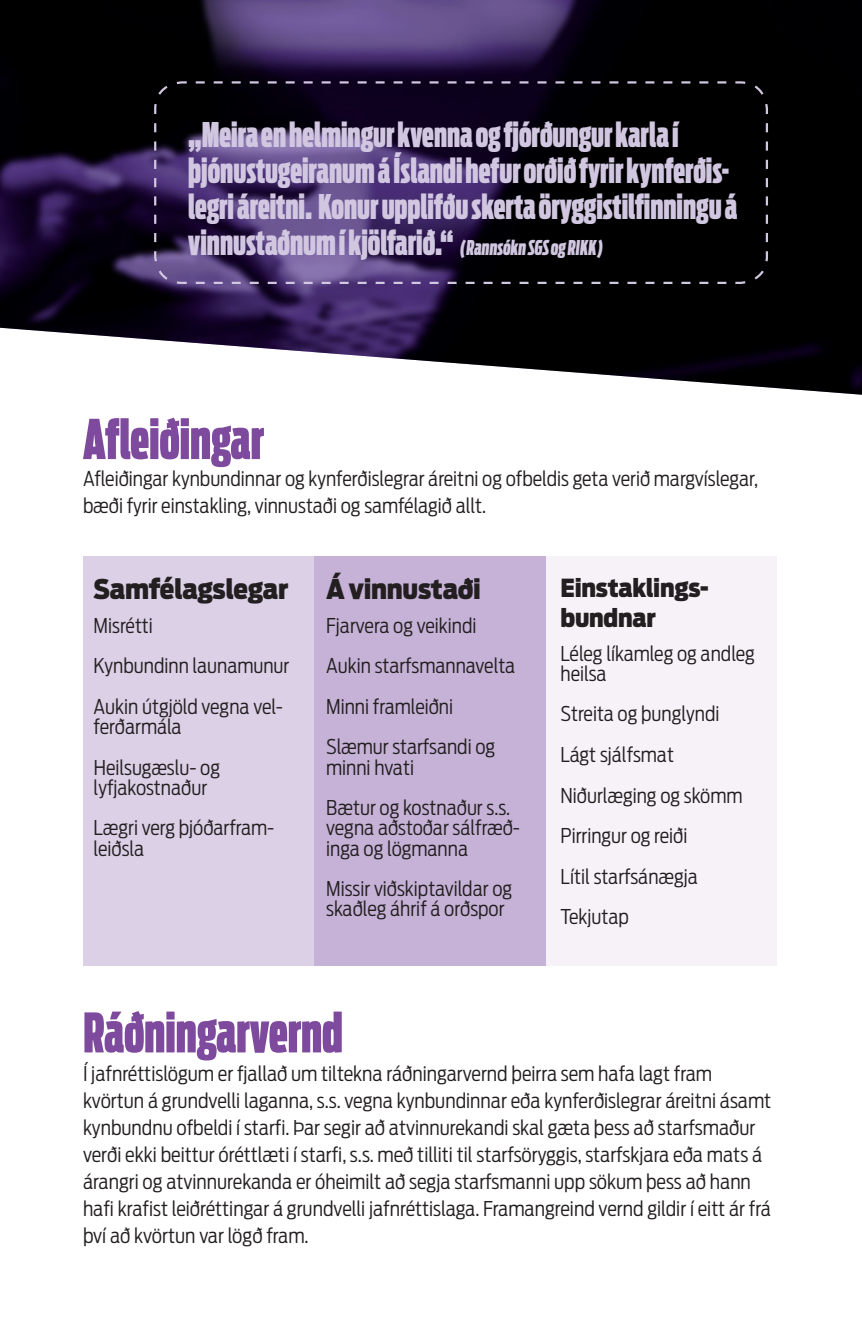
<style>
.page{position:relative;width:862px;height:1340px;background:#fff}
.page>*{position:absolute;margin:0;border:0;box-sizing:border-box;transform-origin:0 0}
.t1{font:900 54px "Ford Antenna Comp";color:#7e4a9d}
.t2{font:900 33.75px/36px "Ford Antenna Comp";color:#d1c7e1}
.t3{font:900 27px "Ford Antenna Cond";letter-spacing:-.01em;color:#231f20}
.t4{font:900 24.75px/29.7px "Ford Antenna Cond";letter-spacing:-.01em;color:#231f20}
.t5{font:300 20.25px/20.2px "Ford Antenna Cond";color:#231f20}
.s1{font-style:italic;font-size:20.25px}
</style>
<div class="page">
<img style="left:0;top:0;width:861px;height:395px">
<div style="left:83px;top:556px;width:232px;height:409px;background:#dbd0e6"></div>
<div style="left:544px;top:556px;width:232px;height:409px;background:#f6f2f8"></div>
<div style="left:314px;top:556px;width:231px;height:409px;background:#c5b2d6"></div>
<svg style="left:153px;top:80px;width:615px;height:205px;background:#211732"></svg>
<p class="t2" style="left:188px;top:113px;width:550px">„Meira en helmingur kvenna og fjórðungur karla í þjónustugeiranum á Íslandi hefur orðið fyrir kynferðis&shy;legri áreitni. Konur upplifðu skerta öryggistilfinningu á vinnustaðnum í kjölfarið.“ <span class="s1">(Rannsókn SGS og RIKK)</span></p>
<p class="t1" style="left:83px;top:392px;width:182px">Afleiðingar</p>
<p class="t5" style="left:83px;top:463px;width:676px;line-height:27px">Afleiðingar kynbundinnar og kynferðislegrar áreitni og ofbeldis geta verið margvíslegar, bæði fyrir einstakling, vinnustaði og samfélagið allt.</p>
<p class="t3" style="left:94px;top:564px;width:196px">Samfélagslegar</p>
<p class="t5" style="left:94px;top:612px;width:61px">Misrétti</p>
<p class="t5" style="left:94px;top:653px;width:197px">Kynbundinn launamunur</p>
<p class="t5" style="left:94px;top:693px;width:191px">Aukin útgjöld vegna vel&shy;ferðarmála</p>
<p class="t5" style="left:94px;top:754px;width:128px">Heilsugæslu- og lyfjakostnaður</p>
<p class="t5" style="left:94px;top:815px;width:182px">Lægri verg þjóðarfram&shy;leiðsla</p>
<p class="t3" style="left:326px;top:564px;width:156px">Á vinnustaði</p>
<p class="t5" style="left:326px;top:612px;width:152px">Fjarvera og veikindi</p>
<p class="t5" style="left:326px;top:653px;width:190px">Aukin starfsmannavelta</p>
<p class="t5" style="left:326px;top:693px;width:128px">Minni framleiðni</p>
<p class="t5" style="left:326px;top:734px;width:170px">Slæmur starfsandi og minni hvati</p>
<p class="t5" style="left:326px;top:795px;width:195px">Bætur og kostnaður s.s. vegna aðstoðar sálfræð&shy;inga og lögmanna</p>
<p class="t5" style="left:326px;top:876px;width:187px">Missir viðskiptavildar og skaðleg áhrif á orðspor</p>
<p class="t4" style="left:560px;top:570px;width:150px">Einstaklings&shy;bundnar</p>
<p class="t5" style="left:560px;top:640px;width:196px">Léleg líkamleg og andleg heilsa</p>
<p class="t5" style="left:560px;top:701px;width:160px">Streita og þunglyndi</p>
<p class="t5" style="left:560px;top:742px;width:115px">Lágt sjálfsmat</p>
<p class="t5" style="left:560px;top:782px;width:183px">Niðurlæging og skömm</p>
<p class="t5" style="left:560px;top:823px;width:128px">Pirringur og reiði</p>
<p class="t5" style="left:560px;top:863px;width:139px">Lítil starfsánægja</p>
<p class="t5" style="left:560px;top:904px;width:70px">Tekjutap</p>
<p class="t1" style="left:83px;top:985px;width:261px">Ráðningarvernd</p>
<p class="t5" style="left:83px;top:1057px;width:689px;line-height:27px">Í jafnréttislögum er fjallað um tiltekna ráðningarvernd þeirra sem hafa lagt fram kvörtun á grundvelli laganna, s.s. vegna kynbundinnar eða kynferðislegrar áreitni ásamt kynbundnu ofbeldi í starfi. Þar segir að atvinnurekandi skal gæta þess að starfsmaður verði ekki beittur óréttlæti í starfi, s.s. með tilliti til starfsöryggis, starfskjara eða mats á árangri og atvinnurekanda er óheimilt að segja starfsmanni upp sökum þess að hann hafi krafist leiðréttingar á grundvelli jafnréttislaga. Framangreind vernd gildir í eitt ár frá því að kvörtun var lögð fram.</p>
</div>
